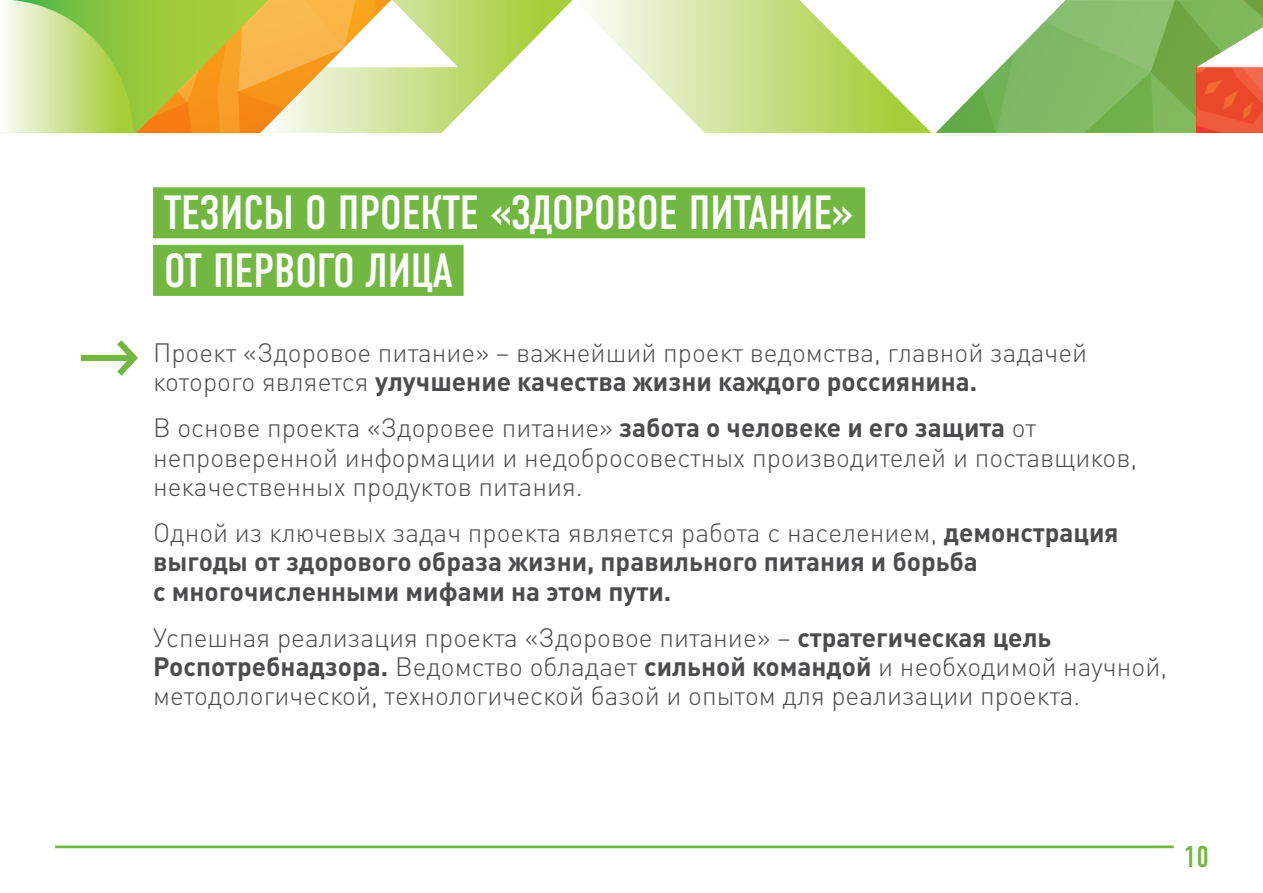
<style>
.page{position:relative;width:1263px;height:893px;background:#fff}
.page>*{position:absolute;margin:0;border:0;box-sizing:border-box;transform-origin:0 0}
.заг2{font:48px/57.6px "DIN Condensed C";color:#fff}
.t1{font:30px "DIN Condensed C";color:#73b743}
.булит{font:300 26.25px/29.2px "DIN Pro";color:#4b4c4d}
.булит-2{font:700 26.25px/29.2px "DIN Pro";color:#4b4c4d}
.s1{font-weight:700}
.s2{font-weight:300}
</style>
<div class="page">
<hr style="left:55px;top:845px;width:1119px;height:3px;background:#73b743">
<svg style="left:706px;top:0;width:95px;height:133px"></svg>
<svg style="left:801px;top:0;width:462px;height:133px"></svg>
<svg style="left:0;top:0;width:706px;height:133px"></svg>
<div style="left:153px;top:187px;width:712px;height:51px;background:#73b743"></div>
<div style="left:153px;top:245px;width:311px;height:51px;background:#73b743"></div>
<svg style="left:117px;top:340px;width:21px;height:36px"></svg>
<div style="left:81px;top:355px;width:54px;height:6px;background:#73b743"></div>
<p class="заг2" style="left:164px;top:185px;width:691px">ТЕЗИСЫ О ПРОЕКТЕ «ЗДОРОВОЕ ПИТАНИЕ»<br>ОТ ПЕРВОГО ЛИЦА</p>
<p class="булит" style="left:153px;top:337px;width:931px">Проект «Здоровое питание» – важней ший проект ведомства, главной задачей которого является <span class="s1">улучшение качества жизни каждого россиянина.</span></p>
<p class="булит" style="left:153px;top:413px;width:986px">В основе проекта «Здоровее питание» <span class="s1">забота о человеке и его защита</span> от непроверенной информации и недобросовестных производителей и поставщиков, некачественных продуктов питания.</p>
<p class="булит-2" style="left:153px;top:517px;width:967px"><span class="s2">Одной из ключевых задач проекта является работа с населением,</span> демонстрация выгоды от здорового образа жизни, правильного питания и борьба<br>с многочисленными мифами на этом пути.</p>
<p class="булит" style="left:153px;top:622px;width:1015px">Успешная реализация проекта «Здоровое питание» – <span class="s1">стратегическая цель<br>Роспотребнадзора.</span> Ведомство обладает <span class="s1">сильной командой</span> и необходимой научной , методологической , технологической базой и опытом для реализации проекта.</p>
<p class="t1" style="left:1184px;top:840px;width:27px">10</p>
</div>
